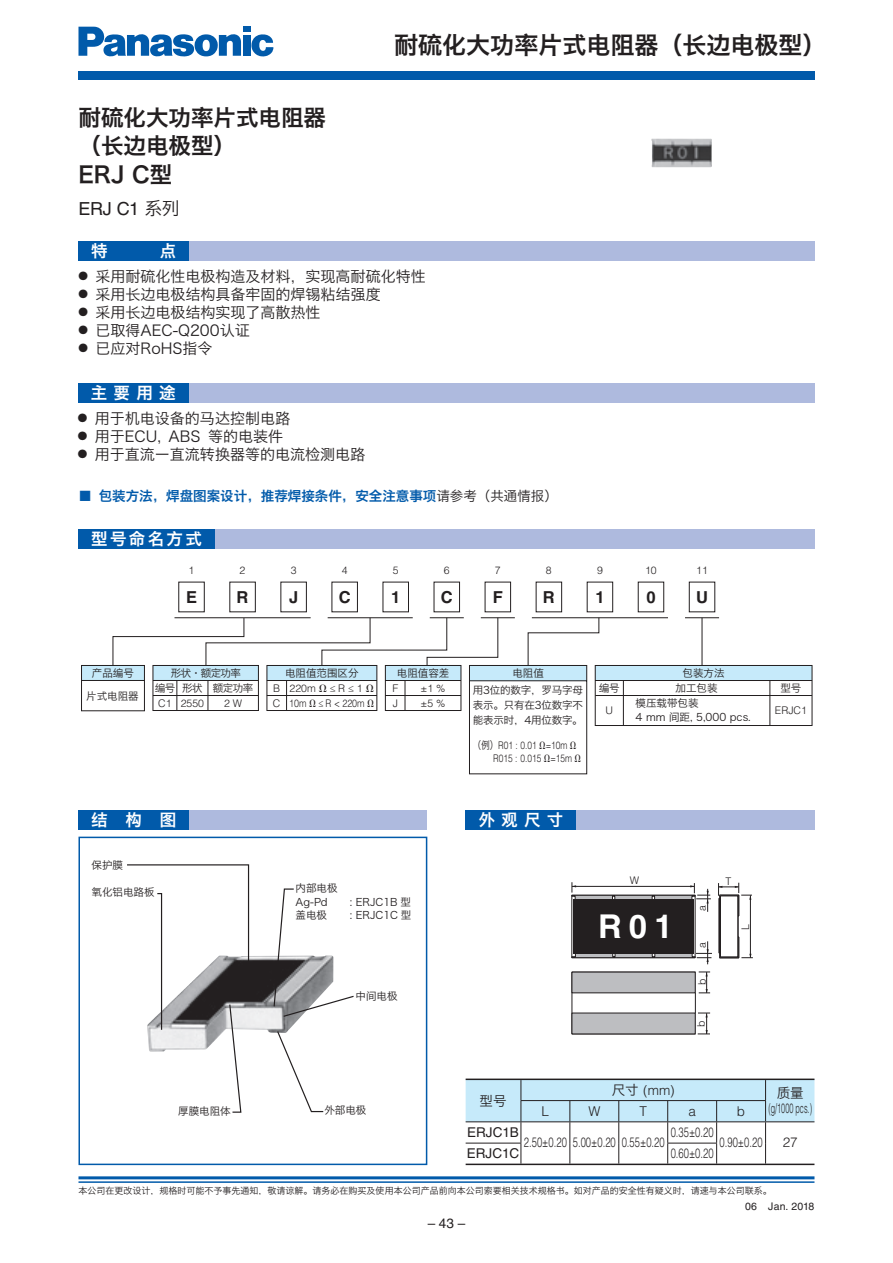
<style>
.page{position:relative;width:893px;height:1263px;background:#fff}
.page>*{position:absolute;margin:0;border:0;box-sizing:border-box;transform-origin:0 0}
.t1{font:700 32.85px "Helvetica LT Std";color:#fff}
.t2{font:24px "Hiragino Sans GB W6 G Bpc EUC H";color:#231f20}
.t3{font:22.5px/28.2px "Hiragino Sans GB W6 G Bpc EUC H";color:#231f20}
.t4{font:18px "Helvetica LT Std";color:#231f20}
.t5{font:16.5px "Hiragino Sans GB W6 G Bpc EUC H";letter-spacing:.385em;color:#fff}
.t6{font:700 16.5px "Helvetica LT Std";color:#231f20}
.t7{font:15px "Hiragino Sans GB W3 G Bpc EUC H";color:#231f20}
.t8{font:300 13.5px "Helvetica LT Std";color:#231f20;scale:.7 1}
.t9{font:13.5px "Hiragino Sans GB W6 G Bpc EUC H";color:#015aaa}
.t10{font:13.5px "Helvetica LT Std";color:#231f20}
.t11{font:300 13.5px "Helvetica LT Std";color:#231f20}
.t12{font:300 13.5px "Helvetica LT Std";color:#231f20;scale:.54 1}
.t13{font:13.5px "Hiragino Sans GB W3 G Bpc EUC H";color:#231f20}
.t14{font:10.5px/15px "Hiragino Sans GB W3 G Bpc EUC H";color:#231f20}
.t15{font:300 10.5px/15px "Helvetica LT Std";color:#231f20}
.t16{font:300 10.5px/13.5px "Helvetica LT Std";color:#231f20;scale:.8 1}
.t17{font:10.5px "Helvetica LT Std";letter-spacing:.015em;color:#231f20}
.t18{font:9px "Hiragino Sans GB W3 G Bpc EUC H";color:#231f20}
.s1{font-family:"Hiragino Sans GB W3 G Bpc EUC H"}
.s2{font-family:"Hiragino Sans GB W3 G Bpc EUC H";color:#231f20}
.s3{font-family:"Hiragino Sans GB W3 G Bpc EUC H";font-weight:400}
</style>
<div class="page">
<hr style="left:78px;top:1176px;width:736px;height:3px;background:#015aaa">
<hr style="left:78px;top:1181px;width:736px;height:2px;background:#015aaa">
<div style="left:78px;top:71px;width:736px;height:9px;background:#015aaa"></div>
<svg style="left:78px;top:27px;width:163px;height:30px"></svg>
<div style="left:242px;top:35px;width:8px;height:21px;background:#015aaa"></div>
<div style="left:242px;top:27px;width:8px;height:5px;background:#015aaa"></div>
<svg style="left:251px;top:34px;width:22px;height:22px"></svg>
<div style="left:719px;top:895px;width:20px;height:21px;border:1px solid #231f20"></div>
<div style="left:719px;top:937px;width:20px;height:21px;border:1px solid #231f20"></div>
<div style="left:718px;top:898px;width:3px;height:55px;border:1px solid #231f20"></div>
<div style="left:720px;top:896px;width:18px;height:61px;background:#fff"></div>
<div style="left:720px;top:896px;width:18px;height:61px;border:1px solid #231f20"></div>
<hr style="left:750px;top:895px;width:1px;height:63px;background:#231f20">
<svg style="left:741px;top:954px;width:11px;height:4px"></svg>
<svg style="left:718px;top:883px;width:34px;height:17px"></svg>
<svg style="left:571px;top:882px;width:141px;height:153px"></svg>
<img style="left:250px;top:956px;width:50px;height:77px">
<img style="left:651px;top:138px;width:61px;height:29px">
<div style="left:78px;top:837px;width:349px;height:328px;border:2px solid #015aaa"></div>
<svg style="left:127px;top:864px;width:123px;height:249px"></svg>
<svg style="left:273px;top:888px;width:81px;height:130px"></svg>
<svg style="left:276px;top:1030px;width:48px;height:83px"></svg>
<div style="left:78px;top:529px;width:737px;height:20px;background:#aebade"></div>
<div style="left:78px;top:529px;width:137px;height:20px;background:#015aaa"></div>
<div style="left:78px;top:241px;width:737px;height:19px;background:#aebade"></div>
<div style="left:78px;top:241px;width:111px;height:19px;background:#015aaa"></div>
<hr style="left:465px;top:1164px;width:349px;height:1px;background:#231f20">
<svg style="left:465px;top:1080px;width:349px;height:84px"></svg>
<hr style="left:465px;top:1079px;width:349px;height:1px;background:#231f20">
<hr style="left:520px;top:1100px;width:246px;height:1px;background:#231f20">
<hr style="left:465px;top:1121px;width:56px;height:1px;background:#231f20">
<hr style="left:765px;top:1121px;width:49px;height:1px;background:#231f20">
<hr style="left:521px;top:1121px;width:244px;height:1px;background:#231f20">
<div style="left:78px;top:383px;width:736px;height:19px;background:#aebade"></div>
<div style="left:78px;top:383px;width:110px;height:19px;background:#015aaa"></div>
<div style="left:78px;top:810px;width:349px;height:19px;background:#aebade"></div>
<div style="left:465px;top:810px;width:349px;height:19px;background:#aebade"></div>
<div style="left:78px;top:810px;width:111px;height:19px;background:#015aaa"></div>
<div style="left:465px;top:810px;width:111px;height:19px;background:#015aaa"></div>
<svg style="left:81px;top:581px;width:731px;height:194px"></svg>
<h3 class="t3" style="left:78px;top:107px;width:249px">耐硫化大功率片式电阻器（长边电极型）<br>ERJ C型</h3>
<h3 class="t4" style="left:78px;top:202px;width:103px">ERJ C1 <span class="s1">系列</span></h3>
<h3 class="t5" style="left:91px;top:244px;width:18px">特</h3>
<h3 class="t5" style="left:160px;top:244px;width:18px">点</h3>
<h2 class="t2" style="left:394px;top:36px;width:434px">耐硫化大功率片式电阻器（长边电极型）</h2>
<h3 class="t7" style="left:78px;top:271px;width:349px">● 采用耐硫化性电极构造及材料，实现高耐硫化特性</h3>
<h3 class="t7" style="left:78px;top:289px;width:304px">● 采用长边电极结构具备牢固的焊锡粘结强度</h3>
<h3 class="t7" style="left:78px;top:307px;width:244px">● 采用长边电极结构实现了高散热性</h3>
<h3 class="t7" style="left:78px;top:325px;width:173px">● 已取得AEC-Q200认证</h3>
<h3 class="t7" style="left:78px;top:343px;width:135px">● 已应对RoHS指令</h3>
<h3 class="t5" style="left:91px;top:387px;width:87px">主要用途</h3>
<h3 class="t7" style="left:78px;top:413px;width:214px">● 用于机电设备的马达控制电路</h3>
<h3 class="t7" style="left:78px;top:431px;width:207px">● 用于ECU, ABS 等的电装件</h3>
<h3 class="t7" style="left:78px;top:449px;width:289px">● 用于直流ー直流转换器等的电流检测电路</h3>
<p class="t9" style="left:78px;top:491px;width:481px">■ 包装方法，焊盘图案设计，推荐焊接条件，安全注意事项<span class="s2">请参考（共通情报）</span></p>
<h3 class="t5" style="left:91px;top:533px;width:112px">型号命名方式</h3>
<p class="t15" style="left:189px;top:563px;width:7px">1</p>
<h3 class="t6" style="left:186px;top:587px;width:13px">E</h3>
<p class="t15" style="left:240px;top:563px;width:7px">2</p>
<h3 class="t6" style="left:236px;top:587px;width:13px">R</h3>
<p class="t15" style="left:291px;top:563px;width:7px">3</p>
<h3 class="t6" style="left:289px;top:587px;width:11px">J</h3>
<p class="t15" style="left:342px;top:563px;width:7px">4</p>
<h3 class="t6" style="left:339px;top:587px;width:13px">C</h3>
<p class="t15" style="left:393px;top:563px;width:7px">5</p>
<p class="t15" style="left:444px;top:563px;width:7px">6</p>
<p class="t15" style="left:495px;top:563px;width:7px">7</p>
<p class="t15" style="left:546px;top:563px;width:7px">8</p>
<h3 class="t6" style="left:391px;top:587px;width:11px">1</h3>
<h3 class="t6" style="left:441px;top:587px;width:13px">C</h3>
<h3 class="t6" style="left:493px;top:587px;width:12px">F</h3>
<h3 class="t6" style="left:543px;top:587px;width:13px">R</h3>
<p class="t15" style="left:597px;top:563px;width:7px">9</p>
<h3 class="t6" style="left:595px;top:587px;width:11px">1</h3>
<p class="t15" style="left:645px;top:563px;width:13px">10</p>
<h3 class="t6" style="left:646px;top:587px;width:11px">0</h3>
<p class="t15" style="left:696px;top:563px;width:13px">11</p>
<h3 class="t6" style="left:696px;top:587px;width:13px">U</h3>
<p class="t14" style="left:92px;top:667px;width:43px">产品编号</p>
<p class="t14" style="left:512px;top:667px;width:33px">电阻值</p>
<p class="t14" style="left:682px;top:667px;width:43px">包装方法</p>
<p class="t14" style="left:598px;top:682px;width:22px">编号</p>
<p class="t15" style="left:605px;top:704px;width:9px">U</p>
<p class="t14" style="left:397px;top:667px;width:54px">电阻值容差</p>
<p class="t15" style="left:392px;top:682px;width:7px">F<br>J</p>
<p class="t15" style="left:420px;top:682px;width:27px">±1 % ±5 %</p>
<p class="t14" style="left:285px;top:667px;width:75px">电阻值范围区分</p>
<p class="t14" style="left:171px;top:667px;width:72px">形状·额定功率</p>
<p class="t14" style="left:635px;top:681px;width:83px;line-height:15.9px;text-indent:40px">加工包装模压载带包装</p>
<p class="t14" style="left:635px;top:711px;width:117px">4 mm 间距, 5,000 pcs.</p>
<p class="t14" style="left:213px;top:682px;width:42px">额定功率</p>
<p class="t15" style="left:224px;top:697px;width:20px">2 W</p>
<p class="t14" style="left:155px;top:682px;width:22px">编号</p>
<p class="t15" style="left:158px;top:697px;width:15px">C1</p>
<p class="t14" style="left:182px;top:682px;width:22px">形状</p>
<p class="t15" style="left:181px;top:697px;width:25px">2550</p>
<p class="t15" style="left:273px;top:682px;width:9px">B<br>C</p>
<p class="t15" style="left:289px;top:682px;width:28px">220m</p>
<p class="t15" style="left:289px;top:682px;width:77px;text-align:right">≤R ≤ 1<br>10m ≤ R &lt; 220m</p>
<p class="t14" style="left:473px;top:684px;width:112px;text-align:justify">用3位的数字，罗马字母表示。只有在3位数字不能表示时，4用位数字。</p>
<p class="t16" style="left:493px;top:739px;width:100px;text-indent:-20px"><span class="s3">（例）</span> R01 : 0.01 =10m<br>R015 : 0.015 =15m</p>
<p class="t14" style="left:86px;top:690px;width:54px">片式电阻器</p>
<h3 class="t5" style="left:91px;top:814px;width:87px">结构图</h3>
<h3 class="t5" style="left:478px;top:814px;width:87px">外观尺寸</h3>
<p class="t14" style="left:92px;top:859px;width:33px">保护膜</p>
<p class="t14" style="left:92px;top:886px;width:64px">氧化铝电路板</p>
<p class="t14" style="left:295px;top:883px;width:43px;line-height:13.5px">内部电极<br>Ag-Pd</p>
<p class="t14" style="left:349px;top:895px;width:63px">: ERJC1B 型</p>
<p class="t14" style="left:295px;top:909px;width:33px">盖电极</p>
<p class="t14" style="left:349px;top:909px;width:63px">: ERJC1C 型</p>
<p class="t14" style="left:355px;top:990px;width:43px">中间电极</p>
<p class="t15" style="left:630px;top:874px;width:11px">W</p>
<p class="t15" style="left:725px;top:874px;width:7px">T</p>
<p class="t15" style="left:695px;top:911px;width:7px;rotate:-90deg">a</p>
<p class="t15" style="left:695px;top:948px;width:7px;rotate:-90deg">a</p>
<h1 class="t1" style="left:598px;top:908px;width:76px">R 0 1</h1>
<p class="t15" style="left:738px;top:930px;width:7px;rotate:-90deg">L</p>
<p class="t15" style="left:695px;top:985px;width:8px;rotate:-90deg">b</p>
<p class="t15" style="left:694px;top:1027px;width:8px;rotate:-90deg">b</p>
<p class="t14" style="left:780px;top:682px;width:22px">型号</p>
<p class="t15" style="left:774px;top:704px;width:34px">ERJC1</p>
<p class="t14" style="left:178px;top:1105px;width:54px">厚膜电阻体</p>
<p class="t14" style="left:324px;top:1104px;width:43px">外部电极</p>
<p class="t13" style="left:479px;top:1096px;width:28px">型号</p>
<p class="t11" style="left:611px;top:1085px;width:64px"><span class="s3">尺寸</span> (mm)</p>
<p class="t13" style="left:776px;top:1088px;width:28px">质量</p>
<p class="t11" style="left:541px;top:1106px;width:9px">L</p>
<p class="t11" style="left:588px;top:1106px;width:14px">W</p>
<p class="t11" style="left:639px;top:1106px;width:9px">T</p>
<p class="t11" style="left:688px;top:1106px;width:9px">a</p>
<p class="t11" style="left:737px;top:1106px;width:10px">b</p>
<p class="t12" style="left:768px;top:1103px;width:83px">(g/1000 pcs.)</p>
<p class="t10" style="left:467px;top:1127px;width:53px">ERJC1B</p>
<p class="t8" style="left:670px;top:1127px;width:63px">0.35±0.20</p>
<p class="t8" style="left:524px;top:1137px;width:203px">2.50±0.20 5.00±0.20 0.55±0.20</p>
<p class="t8" style="left:719px;top:1137px;width:63px">0.90±0.20</p>
<p class="t11" style="left:782px;top:1137px;width:17px">27</p>
<p class="t10" style="left:467px;top:1148px;width:54px">ERJC1C</p>
<p class="t8" style="left:670px;top:1148px;width:63px">0.60±0.20</p>
<p class="t18" style="left:78px;top:1187px;width:694px">本公司在更改设计，规格时可能不予事先通知，敬请谅解。请务必在购买及使用本公司产品前向本公司索要相关技术规格书。如对产品的安全性有疑义时，请速与本公司联系。</p>
<p class="t10" style="left:427px;top:1219px;width:39px">– 43 –</p>
<p class="t17" style="left:745px;top:1202px;width:71px">06 Jan. 2018</p>
</div>
